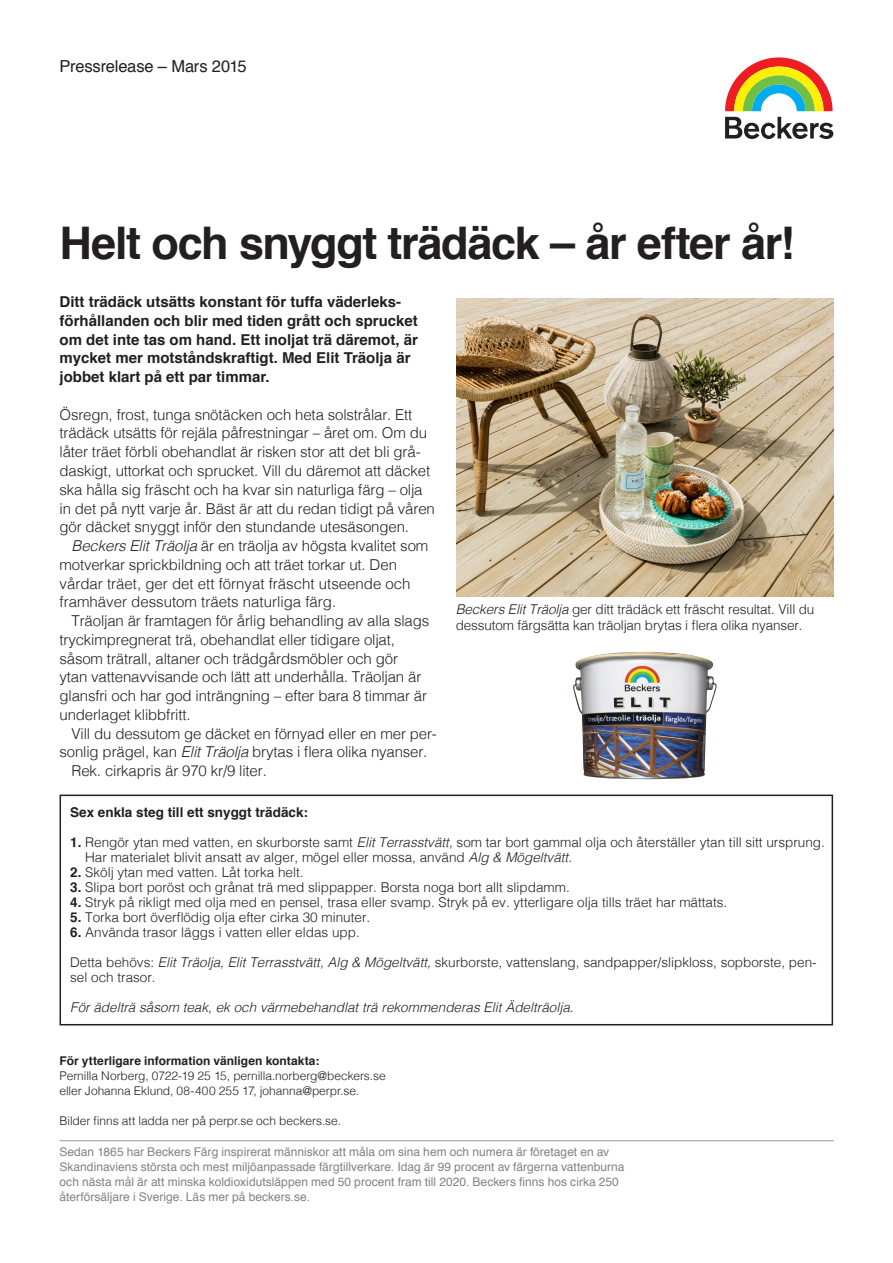
<style>
.page{position:relative;width:893px;height:1263px;background:#fff}
.page>*{position:absolute;margin:0;border:0;box-sizing:border-box;transform-origin:0 0}
.t1{font:700 45px "Helvetica";letter-spacing:-.03em;color:#231f20}
.t2{font:16.5px "Helvetica";letter-spacing:-.01em;color:#231f20}
.t3{font:300 15px/18.8px "Helvetica";letter-spacing:-.01em;color:#231f20}
.t4{font:700 15px/18.8px "Helvetica";color:#231f20}
.t5{font:300 13.5px/16.2px "Helvetica";color:#231f20}
.t6{font:italic 300 13.5px "Helvetica";color:#231f20}
.t7{font:700 13.5px "Helvetica";color:#231f20}
.t8{font:12px "Helvetica";color:#808285}
.t9{font:300 12px/15px "Helvetica";letter-spacing:-.005em;color:#231f20}
.s1{font-style:italic}
.s2{font-weight:700}
</style>
<div class="page">
<svg style="left:725px;top:117px;width:108px;height:22px"></svg>
<svg style="left:725px;top:57px;width:108px;height:54px"></svg>
<hr style="left:60px;top:1140px;width:773px;height:1px;background:#939598">
<img style="left:456px;top:298px;width:377px;height:298px">
<img style="left:573px;top:652px;width:144px;height:127px">
<div style="left:60px;top:794px;width:773px;height:231px;border:2px solid #231f20"></div>
<p class="t2" style="left:60px;top:53px;width:189px">Pressrelease – Mars 2015</p>
<p class="t1" style="left:60px;top:207px;width:737px">Helt och snyggt trädäck – år efter år!</p>
<p class="t4" style="left:60px;top:293px;width:360px">Ditt trädäck utsätts konstant för tuffa väderleks&shy;förhållanden och blir med tiden grått och sprucket om det inte tas om hand. Ett inoljat trä däremot, är mycket mer motståndskraftigt. Med Elit Träolja är jobbet klart på ett par timmar.</p>
<p class="t3" style="left:60px;top:404px;width:377px">Ösregn, frost, tunga snötäcken och heta solstrålar. Ett trädäck utsätts för rejäla påfrestningar – året om. Om du låter träet förbli obehandlat är risken stor att det bli grå&shy;daskigt, uttorkat och sprucket. Vill du däremot att däcket ska hålla sig fräscht och ha kvar sin naturliga färg – olja in det på nytt varje år. Bäst är att du redan tidigt på våren gör däcket snyggt inför den stundande utesäsongen.</p>
<p class="t3" style="left:60px;top:535px;width:370px;text-indent:12px"><span class="s1">Beckers Elit Träolja</span> är en träolja av högsta kvalitet som motverkar sprickbildning och att träet torkar ut. Den vårdar träet, ger det ett förnyat fräscht utseende och framhäver dessutom träets naturliga färg.</p>
<p class="t3" style="left:60px;top:610px;width:371px;text-indent:12px">Träoljan är framtagen för årlig behandling av alla slags tryckimpregnerat trä, obehandlat eller tidigare oljat, såsom trätrall, altaner och trädgårdsmöbler och gör ytan vattenavvisande och lätt att underhålla. Träoljan är glansfri och har god inträngning – efter bara 8 timmar är underlaget klibbfritt.</p>
<p class="t3" style="left:60px;top:723px;width:379px;text-indent:12px">Vill du dessutom ge däcket en förnyad eller en mer per&shy;sonlig prägel, kan <span class="s1">Elit Träolja</span> brytas i flera olika nyanser.</p>
<p class="t3" style="left:72px;top:760px;width:197px">Rek. cirkapris är 970 kr/9 liter.</p>
<p class="t5" style="left:456px;top:600px;width:360px"><span class="s1">Beckers Elit Träolja</span> ger ditt trädäck ett fräscht resultat. Vill du dessutom färgsätta kan träoljan brytas i flera olika nyanser.</p>
<p class="t7" style="left:70px;top:801px;width:239px">Sex enkla steg till ett snyggt trädäck:</p>
<p class="t5" style="left:70px;top:833px;width:756px"><span class="s2">1.</span> Rengör ytan med vatten, en skurborste samt <span class="s1">Elit Terrasstvätt,</span> som tar bort gammal olja och återställer ytan till sitt ursprung.</p>
<p class="t5" style="left:85px;top:848px;width:488px">Har materialet blivit ansatt av alger, mögel eller mossa, använd <span class="s1">Alg &amp; Mögeltvätt</span>.</p>
<p class="t5" style="left:70px;top:863px;width:235px"><span class="s2">2.</span> Skölj ytan med vatten. Låt torka helt.</p>
<p class="t5" style="left:70px;top:878px;width:501px"><span class="s2">3.</span> Slipa bort poröst och grånat trä med slippapper. Borsta noga bort allt slipdamm.</p>
<p class="t5" style="left:70px;top:893px;width:659px"><span class="s2">4.</span> Stryk på rikligt med olja med en pensel, trasa eller svamp. Stryk på ev. ytterligare olja tills träet har mättats.</p>
<p class="t5" style="left:70px;top:908px;width:302px"><span class="s2">5.</span> Torka bort överflödig olja efter cirka 30 minuter.</p>
<p class="t5" style="left:70px;top:923px;width:291px"><span class="s2">6.</span> Använda trasor läggs i vatten eller eldas upp.</p>
<p class="t5" style="left:70px;top:953px;width:748px;line-height:15px">Detta behövs: <span class="s1">Elit Träolja, Elit Terrasstvätt, Alg &amp; Mögeltvätt,</span> skurborste, vattenslang, sandpapper/slipkloss, sopborste, pen&shy;sel och trasor.</p>
<p class="t6" style="left:70px;top:995px;width:505px">För ädelträ såsom teak, ek och värmebehandlat trä rekommenderas Elit Ädelträolja.</p>
<p class="t9" style="left:60px;top:1052px;width:328px"><span class="s2">För ytterligare information vänligen kontakta:<br></span>Pernilla Norberg, 0722-19 25 15, pernilla.norberg@beckers.se</p>
<p class="t9" style="left:60px;top:1082px;width:301px">eller Johanna Eklund, 08-400 255 17, johanna@perpr.se.</p>
<p class="t9" style="left:60px;top:1112px;width:283px">Bilder finns att ladda ner på perpr.se och beckers.se.</p>
<p class="t8" style="left:60px;top:1143px;width:551px">Sedan 1865 har Beckers Färg inspirerat människor att måla om sina hem och numera är företaget en av</p>
<p class="t8" style="left:60px;top:1158px;width:566px">Skandinaviens största och mest miljöanpassade färgtillverkare. Idag är 99 procent av färgerna vattenburna</p>
<p class="t8" style="left:60px;top:1173px;width:561px">och nästa mål är att minska koldioxidutsläppen med 50 procent fram till 2020. Beckers finns hos cirka 250</p>
<p class="t8" style="left:60px;top:1188px;width:252px">återförsäljare i Sverige. Läs mer på beckers.se.</p>
</div>
